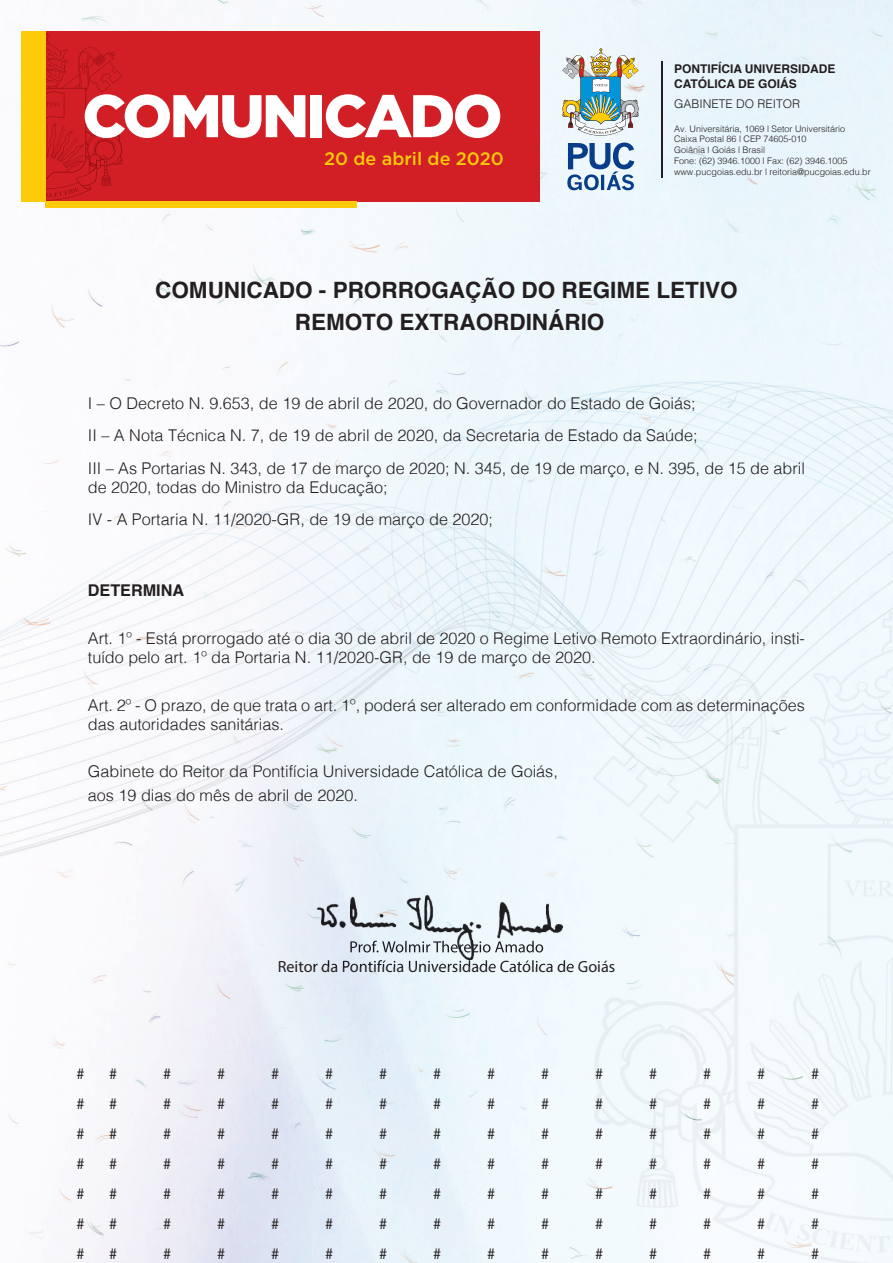
<style>
.page{position:relative;width:893px;height:1263px;background:#fff}
.page>*{position:absolute;margin:0;border:0;box-sizing:border-box;transform-origin:0 0}
.t1{font:900 60px "Gotham";letter-spacing:-.045em;color:#fff}
.t2{font:700 22.5px/31.2px "Helvetica";color:#231f20;text-align:center}
.t3{font:500 18px "Gotham";color:#feca0a}
.t4{font:300 16.2px/32.2px "Helvetica";color:#231f20}
.t5{font:16.2px "Myriad Pro";color:#231f20}
.t6{font:700 16.2px "Helvetica";color:#231f20}
.t7{font:700 12px/14.4px "Helvetica";color:#231f20}
.t8{font:300 12px "Helvetica";color:#231f20}
.t9{font:300 9px/10.8px "Helvetica";color:#231f20}
</style>
<div class="page">
<img style="left:0;top:0;width:893px;height:1263px">
<div style="left:46px;top:31px;width:493px;height:171px;background:#d21f26"></div>
<svg style="left:46px;top:34px;width:76px;height:167px"></svg>
<div style="left:21px;top:31px;width:25px;height:171px;background:#feca0a"></div>
<div style="left:46px;top:202px;width:311px;height:6px;background:#feca0a"></div>
<hr style="left:661px;top:61px;width:2px;height:116px;background:#231f20">
<svg style="left:567px;top:142px;width:67px;height:48px;background:#8eaacc"></svg>
<img style="left:562px;top:48px;width:77px;height:88px">
<img style="left:315px;top:878px;width:263px;height:82px">
<img style="left:350px;top:941px;width:193px;height:11px">
<img style="left:315px;top:960px;width:263px;height:7px">
<h1 class="t1" style="left:82px;top:75px;width:422px">COMUNICADO</h1>
<p class="t3" style="left:324px;top:147px;width:181px">20 de abril de 2020</p>
<p class="t7" style="left:674px;top:62px;width:163px">PONTIFÍCIA UNIVERSIDADE<br>CATÓLICA DE GOIÁS</p>
<p class="t8" style="left:674px;top:94px;width:128px">GABINETE DO REITOR</p>
<p class="t9" style="left:674px;top:122px;width:198px">Av. Universitária, 1069 l Setor Universitário<br>Caixa Postal 86 l CEP 74605-010<br>Goiânia l Goiás l Brasil<br>Fone: (62) 3946.1000 l Fax: (62) 3946.1005 www.pucgoias.edu.br l reitoria@pucgoias.edu.br</p>
<h2 class="t2" style="left:155px;top:275px;width:584px">COMUNICADO - PRORROGAÇÃO DO REGIME LETIVO<br>REMOTO EXTRAORDINÁRIO</h2>
<p class="t4" style="left:88px;top:386px;width:719px">I – O Decreto N. 9.653, de 19 de abril de 2020, do Governador do Estado de Goiás;<br>II – A Nota Técnica N. 7, de 19 de abril de 2020, da Secretaria de Estado da Saúde;<br>III – As Portarias N. 343, de 17 de março de 2020; N. 345, de 19 de março, e N. 395, de 15 de abril</p>
<p class="t4" style="left:88px;top:470px;width:407px">de 2020, todas do Ministro da Educação;<br>IV - A Portaria N. 11/2020-GR, de 19 de março de 2020;</p>
<p class="t6" style="left:88px;top:577px;width:98px">DETERMINA</p>
<p class="t4" style="left:88px;top:627px;width:719px;line-height:19.5px">Art. 1º - Está prorrogado até o dia 30 de abril de 2020 o Regime Letivo Remoto Extraordinário, insti&shy;tuído pelo art. 1º da Portaria N. 11/2020-GR, de 19 de março de 2020.</p>
<p class="t4" style="left:88px;top:694px;width:719px;line-height:19.5px">Art. 2º - O prazo, de que trata o art. 1º, poderá ser alterado em conformidade com as determinações das autoridades sanitárias.</p>
<p class="t4" style="left:88px;top:759px;width:471px;line-height:23.7px">Gabinete do Reitor da Pontifícia Universidade Católica de Goiás, aos 19 dias do mês de abril de 2020.</p>
<p class="t5" style="left:278px;top:956px;width:339px">Reitor da Pontifícia Universidade Católica de Goiás</p>
<p class="t5" style="left:77px;top:1063px;width:10px">#</p>
<p class="t5" style="left:109px;top:1063px;width:10px">#</p>
<p class="t5" style="left:163px;top:1063px;width:10px">#</p>
<p class="t5" style="left:217px;top:1063px;width:10px">#</p>
<p class="t5" style="left:271px;top:1063px;width:10px">#</p>
<p class="t5" style="left:325px;top:1063px;width:10px">#</p>
<p class="t5" style="left:379px;top:1063px;width:10px">#</p>
<p class="t5" style="left:433px;top:1063px;width:10px">#</p>
<p class="t5" style="left:487px;top:1063px;width:10px">#</p>
<p class="t5" style="left:541px;top:1063px;width:10px">#</p>
<p class="t5" style="left:595px;top:1063px;width:10px">#</p>
<p class="t5" style="left:649px;top:1063px;width:10px">#</p>
<p class="t5" style="left:703px;top:1063px;width:10px">#</p>
<p class="t5" style="left:757px;top:1063px;width:10px">#</p>
<p class="t5" style="left:811px;top:1063px;width:10px">#</p>
<p class="t5" style="left:77px;top:1093px;width:10px">#</p>
<p class="t5" style="left:109px;top:1093px;width:10px">#</p>
<p class="t5" style="left:163px;top:1093px;width:10px">#</p>
<p class="t5" style="left:217px;top:1093px;width:10px">#</p>
<p class="t5" style="left:271px;top:1093px;width:10px">#</p>
<p class="t5" style="left:325px;top:1093px;width:10px">#</p>
<p class="t5" style="left:379px;top:1093px;width:10px">#</p>
<p class="t5" style="left:433px;top:1093px;width:10px">#</p>
<p class="t5" style="left:487px;top:1093px;width:10px">#</p>
<p class="t5" style="left:541px;top:1093px;width:10px">#</p>
<p class="t5" style="left:595px;top:1093px;width:10px">#</p>
<p class="t5" style="left:649px;top:1093px;width:10px">#</p>
<p class="t5" style="left:703px;top:1093px;width:10px">#</p>
<p class="t5" style="left:757px;top:1093px;width:10px">#</p>
<p class="t5" style="left:811px;top:1093px;width:10px">#</p>
<p class="t5" style="left:77px;top:1123px;width:10px">#</p>
<p class="t5" style="left:109px;top:1123px;width:10px">#</p>
<p class="t5" style="left:163px;top:1123px;width:10px">#</p>
<p class="t5" style="left:217px;top:1123px;width:10px">#</p>
<p class="t5" style="left:271px;top:1123px;width:10px">#</p>
<p class="t5" style="left:325px;top:1123px;width:10px">#</p>
<p class="t5" style="left:379px;top:1123px;width:10px">#</p>
<p class="t5" style="left:433px;top:1123px;width:10px">#</p>
<p class="t5" style="left:487px;top:1123px;width:10px">#</p>
<p class="t5" style="left:541px;top:1123px;width:10px">#</p>
<p class="t5" style="left:595px;top:1123px;width:10px">#</p>
<p class="t5" style="left:649px;top:1123px;width:10px">#</p>
<p class="t5" style="left:703px;top:1123px;width:10px">#</p>
<p class="t5" style="left:757px;top:1123px;width:10px">#</p>
<p class="t5" style="left:811px;top:1123px;width:10px">#</p>
<p class="t5" style="left:77px;top:1153px;width:10px">#</p>
<p class="t5" style="left:109px;top:1153px;width:10px">#</p>
<p class="t5" style="left:163px;top:1153px;width:10px">#</p>
<p class="t5" style="left:217px;top:1153px;width:10px">#</p>
<p class="t5" style="left:271px;top:1153px;width:10px">#</p>
<p class="t5" style="left:325px;top:1153px;width:10px">#</p>
<p class="t5" style="left:379px;top:1153px;width:10px">#</p>
<p class="t5" style="left:433px;top:1153px;width:10px">#</p>
<p class="t5" style="left:487px;top:1153px;width:10px">#</p>
<p class="t5" style="left:541px;top:1153px;width:10px">#</p>
<p class="t5" style="left:595px;top:1153px;width:10px">#</p>
<p class="t5" style="left:649px;top:1153px;width:10px">#</p>
<p class="t5" style="left:703px;top:1153px;width:10px">#</p>
<p class="t5" style="left:757px;top:1153px;width:10px">#</p>
<p class="t5" style="left:811px;top:1153px;width:10px">#</p>
<p class="t5" style="left:77px;top:1183px;width:10px">#</p>
<p class="t5" style="left:109px;top:1183px;width:10px">#</p>
<p class="t5" style="left:163px;top:1183px;width:10px">#</p>
<p class="t5" style="left:217px;top:1183px;width:10px">#</p>
<p class="t5" style="left:271px;top:1183px;width:10px">#</p>
<p class="t5" style="left:325px;top:1183px;width:10px">#</p>
<p class="t5" style="left:379px;top:1183px;width:10px">#</p>
<p class="t5" style="left:433px;top:1183px;width:10px">#</p>
<p class="t5" style="left:487px;top:1183px;width:10px">#</p>
<p class="t5" style="left:541px;top:1183px;width:10px">#</p>
<p class="t5" style="left:595px;top:1183px;width:10px">#</p>
<p class="t5" style="left:649px;top:1183px;width:10px">#</p>
<p class="t5" style="left:703px;top:1183px;width:10px">#</p>
<p class="t5" style="left:757px;top:1183px;width:10px">#</p>
<p class="t5" style="left:811px;top:1183px;width:10px">#</p>
<p class="t5" style="left:77px;top:1213px;width:10px">#</p>
<p class="t5" style="left:109px;top:1213px;width:10px">#</p>
<p class="t5" style="left:163px;top:1213px;width:10px">#</p>
<p class="t5" style="left:217px;top:1213px;width:10px">#</p>
<p class="t5" style="left:271px;top:1213px;width:10px">#</p>
<p class="t5" style="left:325px;top:1213px;width:10px">#</p>
<p class="t5" style="left:379px;top:1213px;width:10px">#</p>
<p class="t5" style="left:433px;top:1213px;width:10px">#</p>
<p class="t5" style="left:487px;top:1213px;width:10px">#</p>
<p class="t5" style="left:541px;top:1213px;width:10px">#</p>
<p class="t5" style="left:595px;top:1213px;width:10px">#</p>
<p class="t5" style="left:649px;top:1213px;width:10px">#</p>
<p class="t5" style="left:703px;top:1213px;width:10px">#</p>
<p class="t5" style="left:757px;top:1213px;width:10px">#</p>
<p class="t5" style="left:811px;top:1213px;width:10px">#</p>
<p class="t5" style="left:77px;top:1243px;width:10px">#</p>
<p class="t5" style="left:109px;top:1243px;width:10px">#</p>
<p class="t5" style="left:163px;top:1243px;width:10px">#</p>
<p class="t5" style="left:217px;top:1243px;width:10px">#</p>
<p class="t5" style="left:271px;top:1243px;width:10px">#</p>
<p class="t5" style="left:325px;top:1243px;width:10px">#</p>
<p class="t5" style="left:379px;top:1243px;width:10px">#</p>
<p class="t5" style="left:433px;top:1243px;width:10px">#</p>
<p class="t5" style="left:487px;top:1243px;width:10px">#</p>
<p class="t5" style="left:541px;top:1243px;width:10px">#</p>
<p class="t5" style="left:595px;top:1243px;width:10px">#</p>
<p class="t5" style="left:649px;top:1243px;width:10px">#</p>
<p class="t5" style="left:703px;top:1243px;width:10px">#</p>
<p class="t5" style="left:757px;top:1243px;width:10px">#</p>
<p class="t5" style="left:811px;top:1243px;width:10px">#</p>
</div>
